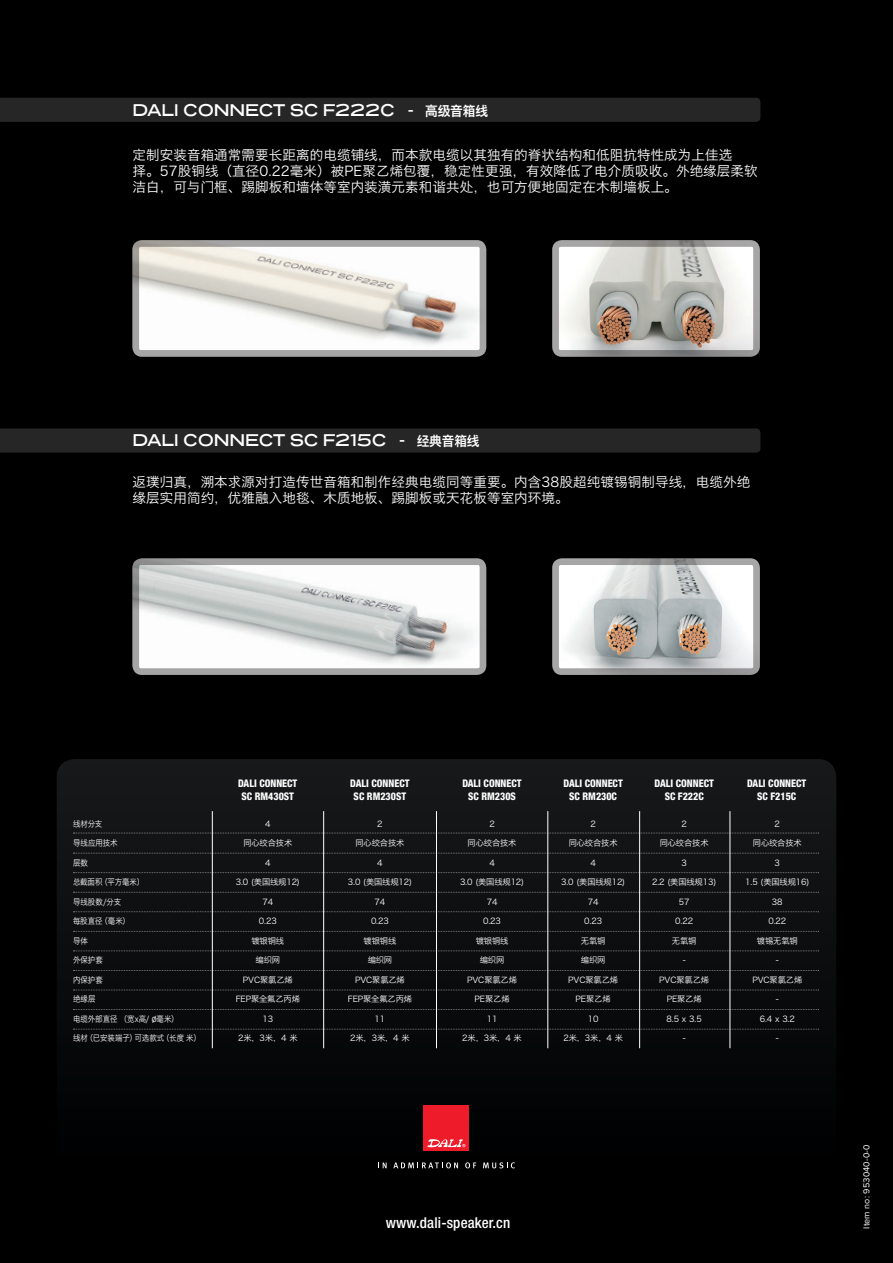
<style>
.page{position:relative;width:893px;height:1263px;background:#000001}
.page>*{position:absolute;margin:0;border:0;box-sizing:border-box;transform-origin:0 0}
.t1{font:16.5px "Presicav Rg";letter-spacing:-.01em;color:#fff;scale:.94 1}
.t2{font:500 condensed 15px "Helvetica Neue";letter-spacing:.01em;color:#fff}
.t3{font:13.5px/16.2px "Hiragino Sans GB W3";letter-spacing:.01em;color:#fff}
.t4{font:800 condensed 10.5px/12.6px "Helvetica Neue";color:#fff;text-align:center;scale:.95 1}
.t5{font:9px "Proxima Nova";letter-spacing:.01em;color:#fff}
.t6{font:8.25px "Hiragino Sans GB W3";letter-spacing:-.015em;color:#fff}
.t7{font:8.25px "Hiragino Sans GB W3";letter-spacing:-.015em;color:#fff;scale:.9 1}
.t8{font:8.25px "Hiragino Sans GB W3";letter-spacing:.005em;color:#fff;scale:.9 1}
.s1{font-family:"Hiragino Sans GB W6";font-size:13.5px}
.s2{font-family:"Calibri"}
</style>
<div class="page">
<svg style="left:57px;top:759px;width:779px;height:504px;background:#090a0b"></svg>
<div style="left:0;top:98px;width:760px;height:24px;background:#262626"></div>
<svg style="left:0;top:428px;width:760px;height:25px;background:#242424"></svg>
<img style="left:132px;top:240px;width:354px;height:117px">
<div style="left:132px;top:240px;width:354px;height:117px;border:7px solid #231f20;border-radius:5px"></div>
<img style="left:552px;top:240px;width:208px;height:117px">
<div style="left:552px;top:240px;width:208px;height:117px;border:7px solid #231f20;border-radius:5px"></div>
<img style="left:132px;top:558px;width:354px;height:117px">
<div style="left:132px;top:558px;width:354px;height:117px;border:7px solid #231f20;border-radius:5px"></div>
<img style="left:552px;top:558px;width:208px;height:117px">
<div style="left:552px;top:558px;width:208px;height:117px;border:7px solid #231f20;border-radius:5px"></div>
<hr style="left:212px;top:811px;width:1px;height:237px;background:#fff">
<hr style="left:323px;top:811px;width:1px;height:237px;background:#fff">
<hr style="left:730px;top:811px;width:1px;height:237px;background:#fff">
<hr style="left:639px;top:811px;width:1px;height:237px;background:#fff">
<hr style="left:436px;top:811px;width:1px;height:237px;background:#fff">
<hr style="left:547px;top:811px;width:1px;height:237px;background:#fff">
<svg style="left:73px;top:853px;width:746px;height:1px"></svg>
<svg style="left:73px;top:872px;width:746px;height:1px"></svg>
<svg style="left:73px;top:892px;width:746px;height:1px"></svg>
<svg style="left:73px;top:911px;width:746px;height:1px"></svg>
<svg style="left:73px;top:931px;width:746px;height:1px"></svg>
<svg style="left:73px;top:950px;width:746px;height:1px"></svg>
<svg style="left:73px;top:970px;width:746px;height:1px"></svg>
<svg style="left:73px;top:990px;width:746px;height:1px"></svg>
<svg style="left:73px;top:1009px;width:746px;height:1px"></svg>
<svg style="left:73px;top:1029px;width:746px;height:1px"></svg>
<svg style="left:73px;top:833px;width:746px;height:1px"></svg>
<svg style="left:378px;top:1162px;width:9px;height:6px"></svg>
<svg style="left:393px;top:1162px;width:65px;height:6px"></svg>
<svg style="left:465px;top:1162px;width:11px;height:6px"></svg>
<svg style="left:483px;top:1162px;width:32px;height:6px"></svg>
<div style="left:423px;top:1106px;width:46px;height:45px;background:#ee1b2b"></div>
<svg style="left:427px;top:1139px;width:38px;height:8px"></svg>
<h1 class="t1" style="left:132px;top:99px;width:380px">DALI CONNECT SC F222C <span class="s1">– 高级音箱线</span></h1>
<h3 class="t3" style="left:132px;top:147px;width:627px">定制安装音箱通常需要长距离的电缆铺线，而本款电缆以其独有的脊状结构和低阻抗特性成为上佳选<br>择。57股铜线（直径0.22毫米）被PE聚乙烯包覆，稳定性更强，有效降低了电介质吸收。外绝缘层柔软洁白，可与门框、踢脚板和墙体等室内装潢元素和谐共处，也可方便地固定在木制墙板上。</h3>
<h1 class="t1" style="left:132px;top:429px;width:371px">DALI CONNECT SC F215C <span class="s1">– 经典音箱线</span></h1>
<h3 class="t3" style="left:132px;top:473px;width:619px">返璞归真，溯本求源对打造传世音箱和制作经典电缆同等重要。内含38股超纯镀锡铜制导线，电缆外绝缘层实用简约，优雅融入地毯、木质地板、踢脚板或天花板等室内环境。</h3>
<p class="t7" style="left:73px;top:818px;width:34px">线材分支</p>
<p class="t7" style="left:73px;top:838px;width:51px">导线应用技术</p>
<p class="t7" style="left:73px;top:857px;width:18px">层数</p>
<p class="t7" style="left:73px;top:877px;width:81px">总截面积（平方毫米）</p>
<p class="t7" style="left:73px;top:896px;width:55px">导线股数/分支</p>
<p class="t7" style="left:73px;top:916px;width:65px">每股直径（毫米）</p>
<p class="t7" style="left:73px;top:935px;width:18px">导体</p>
<p class="t7" style="left:73px;top:955px;width:35px">外保护套</p>
<p class="t7" style="left:73px;top:974px;width:35px">内保护套</p>
<p class="t7" style="left:73px;top:994px;width:27px">绝缘层</p>
<p class="t7" style="left:73px;top:1013px;width:119px">电缆外部直径 （宽x高/ <span class="s2">Ø</span>毫米）</p>
<p class="t8" style="left:73px;top:1033px;width:144px">线材（已安装端子）可选款式（长度 米）</p>
<p class="t4" style="left:238px;top:777px;width:64px">DALI CONNECT<br>SC RM430ST</p>
<p class="t6" style="left:265px;top:818px;width:7px">4</p>
<p class="t6" style="left:243px;top:838px;width:50px">同心绞合技术</p>
<p class="t6" style="left:265px;top:857px;width:7px">4</p>
<p class="t6" style="left:236px;top:877px;width:66px">3.0 (美国线规12)</p>
<p class="t6" style="left:262px;top:896px;width:12px">74</p>
<p class="t6" style="left:259px;top:916px;width:19px">0.23</p>
<p class="t6" style="left:251px;top:935px;width:34px">镀银铜线</p>
<p class="t6" style="left:256px;top:955px;width:26px">编织网</p>
<p class="t6" style="left:243px;top:974px;width:51px">PVC聚氯乙烯</p>
<p class="t6" style="left:236px;top:994px;width:66px">FEP聚全氟乙丙烯</p>
<p class="t6" style="left:262px;top:1013px;width:12px">13</p>
<p class="t6" style="left:238px;top:1033px;width:61px">2米，3米，4 米</p>
<p class="t4" style="left:350px;top:777px;width:64px">DALI CONNECT<br>SC RM230ST</p>
<p class="t6" style="left:377px;top:818px;width:7px">2</p>
<p class="t6" style="left:355px;top:838px;width:50px">同心绞合技术</p>
<p class="t6" style="left:377px;top:857px;width:7px">4</p>
<p class="t6" style="left:348px;top:877px;width:66px">3.0 (美国线规12)</p>
<p class="t6" style="left:375px;top:896px;width:12px">74</p>
<p class="t6" style="left:371px;top:916px;width:19px">0.23</p>
<p class="t6" style="left:364px;top:935px;width:34px">镀银铜线</p>
<p class="t6" style="left:368px;top:955px;width:26px">编织网</p>
<p class="t6" style="left:355px;top:974px;width:51px">PVC聚氯乙烯</p>
<p class="t6" style="left:348px;top:994px;width:66px">FEP聚全氟乙丙烯</p>
<p class="t6" style="left:375px;top:1013px;width:12px">11</p>
<p class="t6" style="left:350px;top:1033px;width:61px">2米，3米，4 米</p>
<p class="t4" style="left:462px;top:777px;width:64px">DALI CONNECT<br>SC RM230S</p>
<p class="t6" style="left:489px;top:818px;width:7px">2</p>
<p class="t6" style="left:468px;top:838px;width:50px">同心绞合技术</p>
<p class="t6" style="left:489px;top:857px;width:7px">4</p>
<p class="t6" style="left:460px;top:877px;width:66px">3.0 (美国线规12)</p>
<p class="t6" style="left:487px;top:896px;width:12px">74</p>
<p class="t6" style="left:483px;top:916px;width:19px">0.23</p>
<p class="t6" style="left:476px;top:935px;width:34px">镀银铜线</p>
<p class="t6" style="left:480px;top:955px;width:26px">编织网</p>
<p class="t6" style="left:467px;top:974px;width:51px">PVC聚氯乙烯</p>
<p class="t6" style="left:475px;top:994px;width:37px">PE聚乙烯</p>
<p class="t6" style="left:487px;top:1013px;width:12px">11</p>
<p class="t6" style="left:462px;top:1033px;width:61px">2米，3米，4 米</p>
<p class="t4" style="left:563px;top:777px;width:64px">DALI CONNECT<br>SC RM230C</p>
<p class="t6" style="left:590px;top:818px;width:7px">2</p>
<p class="t6" style="left:569px;top:838px;width:50px">同心绞合技术</p>
<p class="t6" style="left:590px;top:857px;width:7px">4</p>
<p class="t6" style="left:561px;top:877px;width:66px">3.0 (美国线规12)</p>
<p class="t6" style="left:588px;top:896px;width:12px">74</p>
<p class="t6" style="left:584px;top:916px;width:19px">0.23</p>
<p class="t6" style="left:581px;top:935px;width:26px">无氧铜</p>
<p class="t6" style="left:581px;top:955px;width:26px">编织网</p>
<p class="t6" style="left:568px;top:974px;width:51px">PVC聚氯乙烯</p>
<p class="t6" style="left:576px;top:994px;width:37px">PE聚乙烯</p>
<p class="t6" style="left:588px;top:1013px;width:12px">10</p>
<p class="t6" style="left:563px;top:1033px;width:61px">2米，3米，4 米</p>
<p class="t4" style="left:654px;top:777px;width:64px">DALI CONNECT<br>SC F222C</p>
<p class="t6" style="left:681px;top:818px;width:7px">2</p>
<p class="t6" style="left:660px;top:838px;width:50px">同心绞合技术</p>
<p class="t6" style="left:681px;top:857px;width:7px">3</p>
<p class="t6" style="left:652px;top:877px;width:66px">2.2 (美国线规13)</p>
<p class="t6" style="left:679px;top:896px;width:12px">57</p>
<p class="t6" style="left:675px;top:916px;width:19px">0.22</p>
<p class="t6" style="left:672px;top:935px;width:26px">无氧铜</p>
<p class="t6" style="left:683px;top:955px;width:4px">-</p>
<p class="t6" style="left:659px;top:974px;width:51px">PVC聚氯乙烯</p>
<p class="t6" style="left:667px;top:994px;width:37px">PE聚乙烯</p>
<p class="t6" style="left:667px;top:1013px;width:37px">8.5 x 3.5</p>
<p class="t6" style="left:683px;top:1033px;width:4px">-</p>
<p class="t4" style="left:747px;top:777px;width:64px">DALI CONNECT<br>SC F215C</p>
<p class="t6" style="left:775px;top:818px;width:7px">2</p>
<p class="t6" style="left:753px;top:838px;width:50px">同心绞合技术</p>
<p class="t6" style="left:775px;top:857px;width:7px">3</p>
<p class="t6" style="left:745px;top:877px;width:66px">1.5 (美国线规16)</p>
<p class="t6" style="left:772px;top:896px;width:12px">38</p>
<p class="t6" style="left:768px;top:916px;width:19px">0.22</p>
<p class="t6" style="left:757px;top:935px;width:42px">镀锡无氧铜</p>
<p class="t6" style="left:776px;top:955px;width:4px">-</p>
<p class="t6" style="left:752px;top:974px;width:51px">PVC聚氯乙烯</p>
<p class="t6" style="left:776px;top:994px;width:4px">-</p>
<p class="t6" style="left:760px;top:1013px;width:37px">6.4 x 3.2</p>
<p class="t6" style="left:776px;top:1033px;width:4px">-</p>
<h2 class="t2" style="left:386px;top:1213px;width:126px">www.dali-speaker.cn</h2>
<p class="t5" style="left:861px;top:1229px;width:86px;rotate:-90deg">Item no: 953040-0-0</p>
</div>
